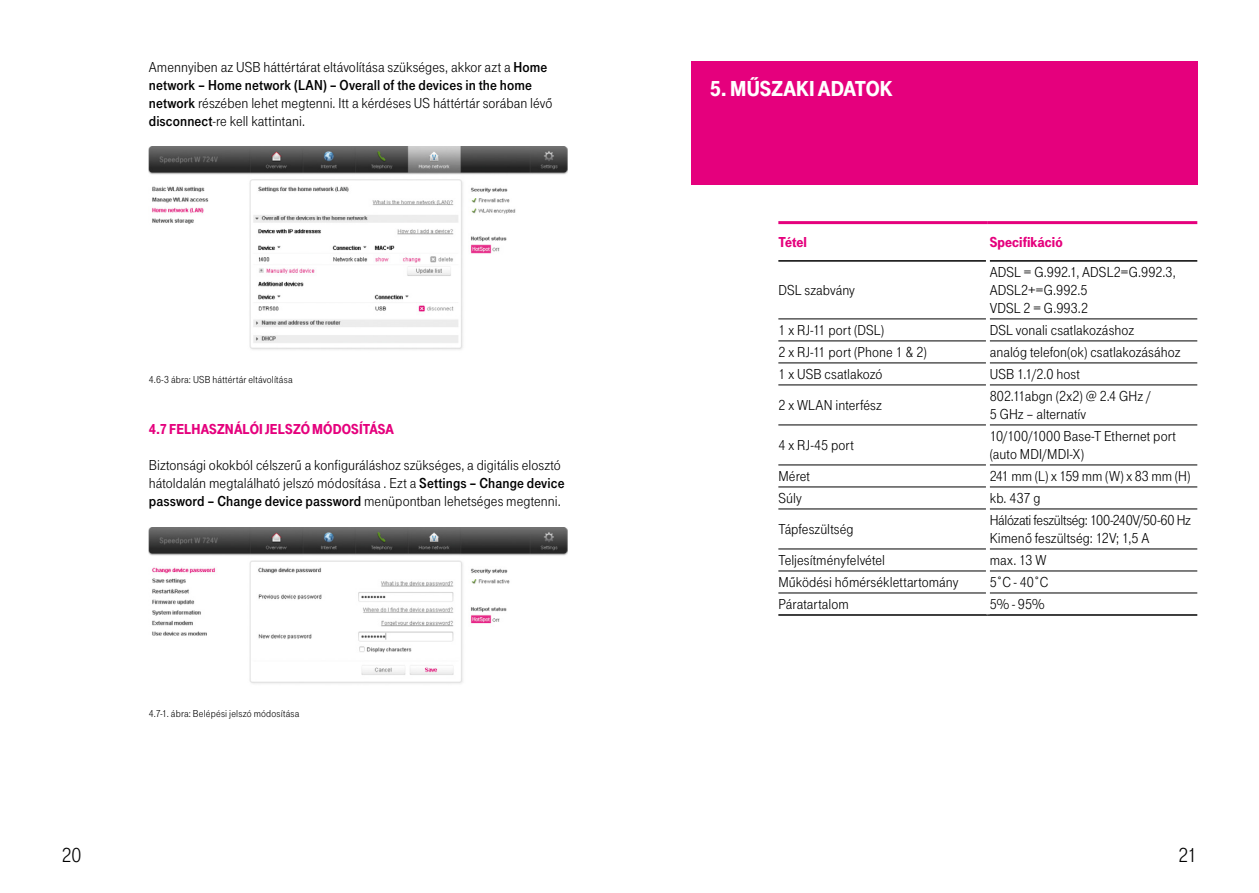
<style>
.page{position:relative;width:1259px;height:893px;background:#fff}
.page>*{position:absolute;margin:0;border:0;box-sizing:border-box;transform-origin:0 0}
.t1{font:22.5px "Tele Grotesk H Ultr";color:#fff}
.t2{font:21px "Tele Grotesk H Norm";color:#000}
.t3{font:15px/18px "Tele Grotesk H Norm";letter-spacing:.005em;color:#000}
.t4{font:15px/18px "Tele Grotesk H Norm";letter-spacing:-.015em;color:#000}
.t5{font:700 15px "Tele Grotesk H";letter-spacing:.005em;color:#000}
.t6{font:15px "Tele Grotesk H Ultr";letter-spacing:.01em;color:#e5007d}
.t7{font:10.5px "Tele Grotesk H Norm";letter-spacing:.02em;color:#000}
.s1{font-family:"Tele Grotesk H";font-weight:700}
</style>
<div class="page">
<img style="left:149px;top:147px;width:419px;height:203px">
<img style="left:149px;top:527px;width:419px;height:157px">
<div style="left:691px;top:62px;width:506px;height:123px;background:#e5007d"></div>
<hr style="left:778px;top:614px;width:210px;height:2px;background:#000">
<hr style="left:988px;top:614px;width:209px;height:2px;background:#000">
<hr style="left:778px;top:319px;width:208px;height:1px;background:#000">
<hr style="left:989px;top:319px;width:208px;height:1px;background:#000">
<hr style="left:778px;top:341px;width:208px;height:1px;background:#000">
<hr style="left:989px;top:341px;width:208px;height:1px;background:#000">
<hr style="left:778px;top:363px;width:208px;height:1px;background:#000">
<hr style="left:989px;top:363px;width:208px;height:1px;background:#000">
<hr style="left:778px;top:385px;width:208px;height:1px;background:#000">
<hr style="left:989px;top:385px;width:208px;height:1px;background:#000">
<hr style="left:778px;top:425px;width:208px;height:1px;background:#000">
<hr style="left:989px;top:425px;width:208px;height:1px;background:#000">
<hr style="left:778px;top:465px;width:208px;height:1px;background:#000">
<hr style="left:989px;top:465px;width:208px;height:1px;background:#000">
<hr style="left:778px;top:487px;width:208px;height:1px;background:#000">
<hr style="left:989px;top:487px;width:208px;height:1px;background:#000">
<hr style="left:778px;top:509px;width:208px;height:1px;background:#000">
<hr style="left:989px;top:509px;width:208px;height:1px;background:#000">
<hr style="left:778px;top:549px;width:208px;height:1px;background:#000">
<hr style="left:989px;top:549px;width:208px;height:1px;background:#000">
<hr style="left:778px;top:571px;width:208px;height:1px;background:#000">
<hr style="left:989px;top:571px;width:208px;height:1px;background:#000">
<hr style="left:778px;top:593px;width:208px;height:1px;background:#000">
<hr style="left:989px;top:593px;width:208px;height:1px;background:#000">
<hr style="left:778px;top:260px;width:208px;height:2px;background:#000">
<hr style="left:989px;top:260px;width:208px;height:2px;background:#000">
<hr style="left:778px;top:221px;width:210px;height:3px;background:#e5007d">
<hr style="left:988px;top:221px;width:209px;height:3px;background:#e5007d">
<p class="t3" style="left:149px;top:58px;width:400px">Amennyiben az USB háttértárat eltávolítása szükséges, akkor azt a <span class="s1">Home</span></p>
<p class="t5" style="left:149px;top:76px;width:385px">network – Home network (LAN) – Overall of the devices in the home</p>
<p class="t3" style="left:149px;top:94px;width:405px"><span class="s1">network</span> részében lehet megtenni. Itt a kérdéses US háttértár sorában lévő <span class="s1">disconnect</span>-re kell kattintani.</p>
<p class="t7" style="left:149px;top:374px;width:145px">4.6-3 ábra: US B háttértár eltávolítása</p>
<p class="t6" style="left:149px;top:421px;width:247px">4.7 FELHASZNÁLÓI JELSZÓ MÓDOSÍTÁSA</p>
<p class="t3" style="left:149px;top:457px;width:417px">Biztonsági okokból célszerű a konfiguráláshoz szükséges, a digitális elosztó hátoldalán megtalálható jelszó módosítása . Ezt a <span class="s1">Settings – Change device password – Change device password</span> menüpontban lehetséges megtenni.</p>
<p class="t7" style="left:149px;top:708px;width:152px">4.7-1. ábra: Belépési jelszó módosítása</p>
<h1 class="t1" style="left:710px;top:76px;width:184px">5. MŰSZAKI ADATOK</h1>
<p class="t6" style="left:778px;top:233px;width:30px">TÉTEL</p>
<p class="t6" style="left:989px;top:233px;width:74px">SPECIFIKÁCIÓ</p>
<p class="t3" style="left:778px;top:281px;width:78px">DSL szabvány</p>
<p class="t3" style="left:989px;top:263px;width:187px">ADSL = G.992.1, ADSL2=G.992.3,<br>ADSL2+=G.992.5<br>VDSL 2 = G.993.2</p>
<p class="t3" style="left:778px;top:321px;width:107px">1 x RJ-11 port (DSL)</p>
<p class="t3" style="left:989px;top:321px;width:146px">DSL vonali csatlakozáshoz</p>
<p class="t3" style="left:778px;top:343px;width:150px">2 x RJ-11 port (Phone 1 &amp; 2)</p>
<p class="t3" style="left:989px;top:343px;width:192px">analóg telefon(ok) csatlakozásához</p>
<p class="t3" style="left:778px;top:365px;width:106px">1 x US B csatlakozó</p>
<p class="t3" style="left:989px;top:365px;width:92px">USB 1.1/2.0 host</p>
<p class="t3" style="left:778px;top:396px;width:39px">2 x WLAN</p>
<p class="t3" style="left:835px;top:396px;width:48px">interfész</p>
<p class="t3" style="left:989px;top:387px;width:163px">802.11abgn (2x2) @ 2.4 GHz /<br>5 GHz – alternatív</p>
<p class="t3" style="left:778px;top:436px;width:77px">4 x RJ-45 port</p>
<p class="t3" style="left:989px;top:427px;width:188px">10/100/1000 Base-T Ethernet port (auto MDI/MDI-X)</p>
<p class="t3" style="left:778px;top:467px;width:33px">Méret</p>
<p class="t4" style="left:989px;top:467px;width:202px">241 mm (L) x 159 mm (W) x 83 mm (H)</p>
<p class="t3" style="left:778px;top:489px;width:25px">Súly</p>
<p class="t3" style="left:989px;top:489px;width:52px">kb. 437 g</p>
<p class="t3" style="left:778px;top:520px;width:77px">Tápfeszültség</p>
<p class="t4" style="left:989px;top:511px;width:202px">Hálózati feszültség: 100-240V/50-60 Hz<br>Kimenő feszültség: 12V; 1,5 A</p>
<p class="t3" style="left:778px;top:551px;width:108px">Teljesítményfelvétel</p>
<p class="t3" style="left:989px;top:551px;width:58px">max. 13 W</p>
<p class="t3" style="left:778px;top:573px;width:181px">Működési hőmérséklettartomány</p>
<p class="t3" style="left:989px;top:573px;width:60px">5˚C - 40˚C</p>
<p class="t3" style="left:778px;top:595px;width:72px">Páratartalom</p>
<p class="t3" style="left:989px;top:595px;width:56px">5% - 95%</p>
<h2 class="t2" style="left:62px;top:843px;width:21px">20</h2>
<h2 class="t2" style="left:1178px;top:843px;width:20px">21</h2>
</div>
